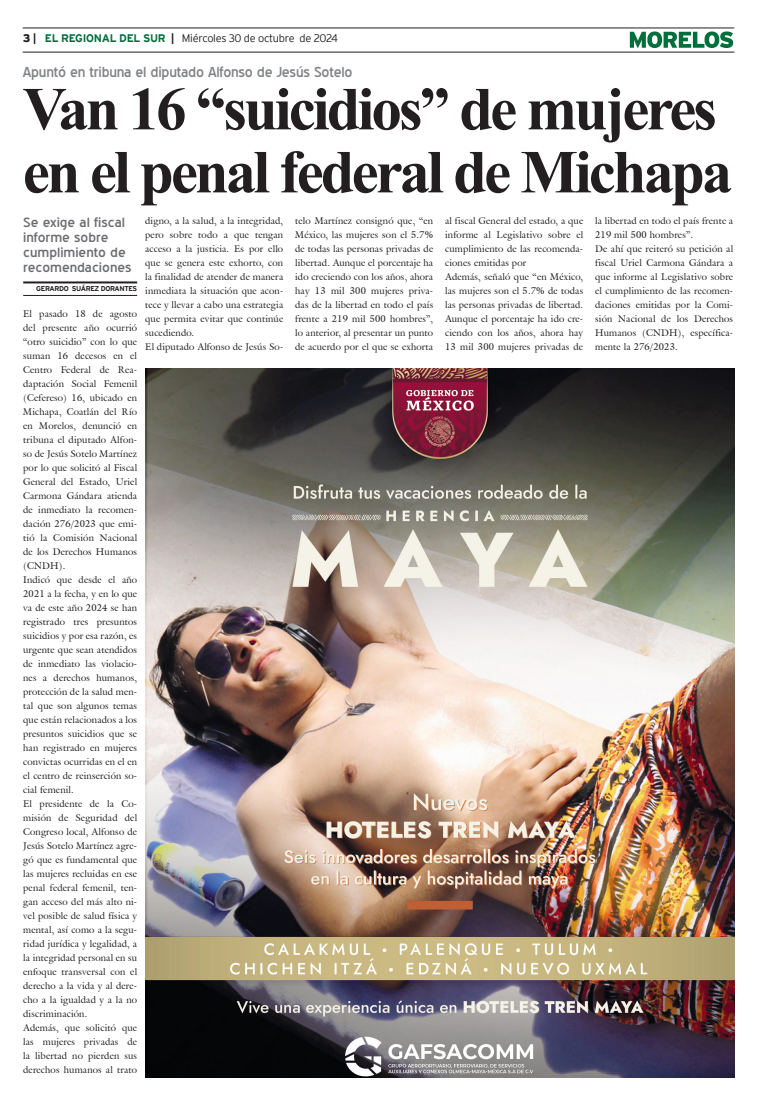
<style>
.page{position:relative;width:757px;height:1106px;background:#fff}
.page>*{position:absolute;margin:0;border:0;box-sizing:border-box;transform-origin:0 0}
.Cabeza_01{font:700 61px "Times New Roman";letter-spacing:-.05em;color:#231f20}
.Balazo_01{font:14px "Blue Highway";letter-spacing:-.015em;color:#808285;scale:1.05 1}
.Sumario_Portada{font:13px/15px "Blue Highway";color:#6c6d70;scale:1.1 1}
.t1{font:300 11px "Interstate";letter-spacing:-.025em;color:#231f20}
.t2{font:9.5px/14px "Galliard IT Cby BT";letter-spacing:.02em;color:#231f20;text-align:justify}
.t3{font:700 7px "Interstate";letter-spacing:-.05em;color:#231f20}
.s1{font-weight:900}
.s2{font-weight:700}
.s3{font-weight:700;color:#006f3c}
</style>
<div class="page">
<hr style="left:23px;top:28px;width:711px;height:1px;background:#231f20">
<hr style="left:23px;top:52px;width:711px;height:1px;background:#231f20">
<svg style="left:630px;top:31px;width:103px;height:17px"></svg>
<img style="left:145px;top:369px;width:589px;height:708px">
<hr style="left:23px;top:281px;width:114px;height:2px;background:#231f20">
<hr style="left:23px;top:295px;width:114px;height:1px;background:#231f20">
<p class="t1" style="left:23px;top:32px;width:317px"><span class="s1">3</span> <span class="s2">|</span> <span class="s3">EL REGIONAL DEL SUR</span> <span class="s2">|</span> Miércoles 30 de octubre de 2024</p>
<p class="Balazo_01" style="left:23px;top:63px;width:316px">Apuntó en tribuna el diputado Alfonso de Jesús Sotelo</p>
<p class="Cabeza_01" style="left:23px;top:65px;width:696px">Van 16 “suicidios” de mujeres</p>
<p class="Cabeza_01" style="left:23px;top:128px;width:711px">en el penal federal de Michapa</p>
<p class="Sumario_Portada" style="left:23px;top:215px;width:100px">Se exige al fiscal informe sobre cumplimiento de recomendaciones</p>
<p class="t3" style="left:36px;top:285px;width:102px">GERARDO SUÁREZ DORANTES</p>
<p class="t2" style="left:23px;top:307px;width:115px">El pasado 18 de agosto del presente año ocurrió “otro suicidio” con lo que suman 16 decesos en el Centro Federal de Rea&shy;daptación Social Femenil (Cefereso) 16, ubicado en Michapa, Coatlán del Río en Morelos, denunció en tribuna el diputado Alfon&shy;so de Jesús Sotelo Martínez por lo que solicitó al Fiscal General del Estado, Uriel Carmona Gándara atienda de inmediato la recomen&shy;dación 276/2023 que emi&shy;tió la Comisión Nacional de los Derechos Humanos (CNDH).</p>
<p class="t2" style="left:23px;top:573px;width:115px">Indicó que desde el año 2021 a la fecha, y en lo que va de este año 2024 se han registrado tres presuntos suicidios y por esa razón, es urgente que sean atendidos de inmediato las violacio&shy;nes a derechos humanos, protección de la salud men&shy;tal que son algunos temas que están relacionados a los presuntos suicidios que se han registrado en mujeres convictas ocurridas en el en el centro de reinserción so&shy;cial femenil.</p>
<p class="t2" style="left:23px;top:797px;width:115px">El presidente de la Co&shy;misión de Seguridad del Congreso local, Alfonso de Jesús Sotelo Martínez agre&shy;gó que es fundamental que las mujeres recluidas en ese penal federal femenil, ten&shy;gan acceso del más alto ni&shy;vel posible de salud física y mental, así como a la segu&shy;ridad jurídica y legalidad, a la integridad personal en su enfoque transversal con el derecho a la vida y al dere&shy;cho a la igualdad y a la no discriminación.</p>
<p class="t2" style="left:23px;top:1021px;width:115px">Además, que solicitó que las mujeres privadas de la libertad no pierden sus derechos humanos al trato</p>
<p class="t2" style="left:145px;top:214px;width:140px">digno, a la salud, a la integridad, pero sobre todo a que tengan acceso a la justicia. Es por ello que se genera este exhorto, con la finalidad de atender de manera inmediata la situación que acon&shy;tece y llevar a cabo una estrategia que permita evitar que continúe sucediendo.</p>
<p class="t2" style="left:145px;top:340px;width:139px">El diputado Alfonso de Jesús So-</p>
<p class="t2" style="left:295px;top:214px;width:139px">telo Martínez consignó que, “en México, las mujeres son el 5.7% de todas las personas privadas de libertad. Aunque el porcentaje ha ido creciendo con los años, ahora hay 13 mil 300 mujeres priva&shy;das de la libertad en todo el país frente a 219 mil 500 hombres”, lo anterior, al presentar un punto de acuerdo por el que se exhorta</p>
<p class="t2" style="left:445px;top:214px;width:140px">al fiscal General del estado, a que informe al Legislativo sobre el cumplimiento de las recomenda&shy;ciones emitidas por</p>
<p class="t2" style="left:445px;top:270px;width:139px">Además, señaló que “en México, las mujeres son el 5.7% de todas las personas privadas de libertad.<br>Aunque el porcentaje ha ido cre&shy;ciendo con los años, ahora hay 13 mil 300 mujeres privadas de</p>
<p class="t2" style="left:595px;top:214px;width:139px">la libertad en todo el país frente a<br>219 mil 500 hombres”.</p>
<p class="t2" style="left:595px;top:242px;width:139px">De ahí que reiteró su petición al fiscal Uriel Carmona Gándara a que informe al Legislativo sobre el cumplimiento de las recomen&shy;daciones emitidas por la Comi&shy;sión Nacional de los Derechos Humanos (CNDH), específica&shy;mente la 276/2023.</p>
</div>
